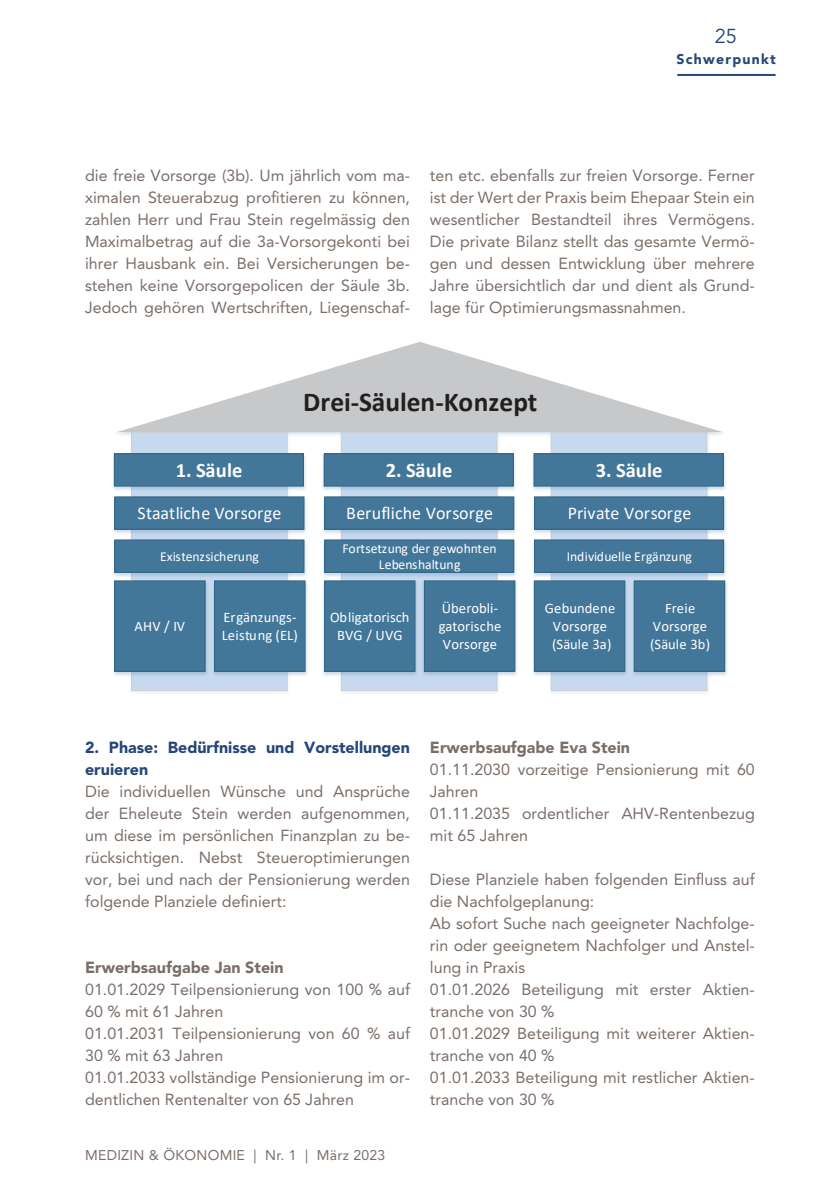
<style>
.page{position:relative;width:840px;height:1191px;background:#fff}
.page>*{position:absolute;margin:0;border:0;box-sizing:border-box;transform-origin:0 0}
.t1{font:700 27.4px "Calibri";letter-spacing:-.005em;color:#231f20}
.t2{font:700 20.6px "Calibri";letter-spacing:.005em;color:#fff}
.t3{font:20px "Avenir LT Std";color:#244678}
.t4{font:18px "Calibri";letter-spacing:.005em;color:#fff}
.t5{font:16px/22px "Avenir LT Std";color:#7a6e69;text-align:justify}
.t6{font:900 16px "Avenir LT Std";color:#7a6e69}
.t7{font:900 16px/22px "Avenir LT Std";color:#244678}
.t8{font:14.6px/17.8px "Calibri";letter-spacing:.005em;color:#fff;text-align:center}
.t9{font:14px "Avenir LT Std";letter-spacing:.02em;color:#7a6e69}
.t10{font:900 14px "Avenir LT Std";color:#244678}
.t11{font:13.6px/16.4px "Calibri";color:#fff;text-align:center}
</style>
<div class="page">
<hr style="left:677px;top:74px;width:98px;height:2px;background:#244678">
<svg style="left:117px;top:342px;width:606px;height:90px"></svg>
<img style="left:126px;top:429px;width:167px;height:264px">
<div style="left:131px;top:432px;width:156px;height:258px;background:#c7d9ee"></div>
<img style="left:113px;top:450px;width:194px;height:127px">
<div style="left:114px;top:454px;width:189px;height:32px;background:#43779a"></div>
<div style="left:114px;top:453px;width:190px;height:33px;border:1px solid #316384"></div>
<div style="left:115px;top:497px;width:189px;height:32px;background:#43779a"></div>
<div style="left:114px;top:496px;width:190px;height:33px;border:1px solid #316384"></div>
<div style="left:115px;top:540px;width:189px;height:32px;background:#43779a"></div>
<div style="left:114px;top:539px;width:190px;height:33px;border:1px solid #316384"></div>
<img style="left:113px;top:577px;width:95px;height:102px">
<div style="left:115px;top:581px;width:90px;height:90px;background:#43779a"></div>
<div style="left:114px;top:580px;width:91px;height:91px;border:1px solid #316384"></div>
<img style="left:214px;top:577px;width:94px;height:102px">
<div style="left:214px;top:581px;width:91px;height:90px;background:#43779a"></div>
<div style="left:214px;top:580px;width:91px;height:91px;border:1px solid #316384"></div>
<img style="left:336px;top:429px;width:166px;height:264px">
<div style="left:341px;top:432px;width:156px;height:258px;background:#c7d9ee"></div>
<img style="left:322px;top:450px;width:194px;height:127px">
<div style="left:324px;top:454px;width:189px;height:32px;background:#43779a"></div>
<div style="left:323px;top:453px;width:190px;height:33px;border:1px solid #316384"></div>
<div style="left:324px;top:497px;width:189px;height:32px;background:#43779a"></div>
<div style="left:324px;top:496px;width:190px;height:33px;border:1px solid #316384"></div>
<div style="left:324px;top:540px;width:189px;height:32px;background:#43779a"></div>
<div style="left:324px;top:539px;width:190px;height:33px;border:1px solid #316384"></div>
<img style="left:323px;top:577px;width:94px;height:102px">
<div style="left:324px;top:581px;width:91px;height:90px;background:#43779a"></div>
<div style="left:324px;top:580px;width:91px;height:91px;border:1px solid #316384"></div>
<img style="left:423px;top:577px;width:94px;height:102px">
<div style="left:424px;top:581px;width:90px;height:90px;background:#43779a"></div>
<div style="left:423px;top:580px;width:92px;height:91px;border:1px solid #316384"></div>
<img style="left:546px;top:429px;width:166px;height:264px">
<div style="left:551px;top:432px;width:155px;height:258px;background:#c7d9ee"></div>
<img style="left:533px;top:450px;width:193px;height:127px">
<div style="left:533px;top:454px;width:189px;height:32px;background:#43779a"></div>
<div style="left:533px;top:453px;width:190px;height:33px;border:1px solid #316384"></div>
<div style="left:534px;top:497px;width:189px;height:32px;background:#43779a"></div>
<div style="left:533px;top:496px;width:190px;height:33px;border:1px solid #316384"></div>
<div style="left:534px;top:540px;width:189px;height:32px;background:#43779a"></div>
<div style="left:533px;top:539px;width:190px;height:33px;border:1px solid #316384"></div>
<img style="left:533px;top:577px;width:195px;height:102px">
<div style="left:534px;top:581px;width:90px;height:90px;background:#43779a"></div>
<div style="left:533px;top:580px;width:92px;height:91px;border:1px solid #316384"></div>
<div style="left:634px;top:581px;width:90px;height:90px;background:#43779a"></div>
<div style="left:633px;top:580px;width:91px;height:91px;border:1px solid #316384"></div>
<p class="t3" style="left:714px;top:24px;width:24px">25</p>
<p class="t10" style="left:676px;top:51px;width:101px">Schwerpunkt</p>
<p class="t5" style="left:85px;top:164px;width:326px">die freie Vorsorge (3b). Um jährlich vom ma&shy;ximalen Steuerabzug profitieren zu können, zahlen Herr und Frau Stein regelmässig den Maximalbetrag auf die 3a-Vorsorgekonti bei ihrer Hausbank ein. Bei Versicherungen be&shy;stehen keine Vorsorgepolicen der Säule 3b.<br>Jedoch gehören Wertschriften, Liegenschaf-</p>
<p class="t5" style="left:429px;top:164px;width:326px">ten etc. ebenfalls zur freien Vorsorge. Ferner ist der Wert der Praxis beim Ehepaar Stein ein wesentlicher Bestandteil ihres Vermögens.<br>Die private Bilanz stellt das gesamte Vermö&shy;gen und dessen Entwicklung über mehrere Jahre übersichtlich dar und dient als Grund&shy;lage für Optimierungsmassnahmen.</p>
<h1 class="t1" style="left:303px;top:382px;width:235px">Drei-Säulen-Konzept</h1>
<p class="t2" style="left:175px;top:455px;width:68px">1. Säule</p>
<p class="t4" style="left:137px;top:500px;width:145px">Staatliche Vorsorge</p>
<p class="t11" style="left:160px;top:547px;width:100px">Existenzsicherung</p>
<p class="t8" style="left:135px;top:617px;width:52px">AHV / IV</p>
<p class="t8" style="left:222px;top:608px;width:78px;text-align:left">Ergänzungs-<br>Leistung (EL)</p>
<p class="t2" style="left:385px;top:455px;width:68px">2. Säule</p>
<p class="t4" style="left:346px;top:500px;width:148px">Berufliche Vorsorge</p>
<p class="t11" style="left:342px;top:539px;width:155px">Fortsetzung der gewohnten<br>Lebenshaltung</p>
<p class="t8" style="left:330px;top:608px;width:81px">Obligatorisch<br>BVG / UVG</p>
<p class="t8" style="left:438px;top:599px;width:64px;text-align:left">Überobli&shy;gatorische<br>Vorsorge</p>
<p class="t2" style="left:595px;top:455px;width:68px">3. Säule</p>
<p class="t4" style="left:567px;top:500px;width:125px">Private Vorsorge</p>
<p class="t11" style="left:566px;top:547px;width:127px">Individuelle Ergänzung</p>
<p class="t8" style="left:544px;top:599px;width:72px">Gebundene<br>Vorsorge (Säule 3a)</p>
<p class="t8" style="left:649px;top:599px;width:62px">Freie<br>Vorsorge (Säule 3b)</p>
<p class="t7" style="left:85px;top:736px;width:326px">2. Phase: Bedürfnisse und Vorstellungen eruieren</p>
<p class="t5" style="left:85px;top:780px;width:326px">Die individuellen Wünsche und Ansprüche der Eheleute Stein werden aufgenommen, um diese im persönlichen Finanzplan zu be&shy;rücksichtigen. Nebst Steueroptimierungen vor, bei und nach der Pensionierung werden folgende Planziele definiert:</p>
<p class="t6" style="left:85px;top:957px;width:200px">Erwerbsaufgabe Jan Stein</p>
<p class="t5" style="left:85px;top:978px;width:326px;text-align:left">01.01.2029 Teilpensionierung von 100 % auf 60 % mit 61 Jahren<br>01.01.2031 Teilpensionierung von 60 % auf 30 % mit 63 Jahren<br>01.01.2033 vollständige Pensionierung im or&shy;dentlichen Rentenalter von 65 Jahren</p>
<p class="t9" style="left:85px;top:1146px;width:301px">MEDIZIN &amp; ÖKONOMIE | Nr. 1 | März 2023</p>
<p class="t6" style="left:429px;top:737px;width:201px">Erwerbsaufgabe Eva Stein</p>
<p class="t5" style="left:429px;top:758px;width:326px;text-align:left">01.11.2030 vorzeitige Pensionierung mit 60<br>Jahren<br>01.11.2035 ordentlicher AHV-Rentenbezug mit 65 Jahren</p>
<p class="t5" style="left:429px;top:868px;width:326px;text-align:left">Diese Planziele haben folgenden Einfluss auf die Nachfolgeplanung:<br>Ab sofort Suche nach geeigneter Nachfolge&shy;rin oder geeignetem Nachfolger und Anstel&shy;lung in Praxis<br>01.01.2026 Beteiligung mit erster Aktien&shy;tranche von 30 %<br>01.01.2029 Beteiligung mit weiterer Aktien&shy;tranche von 40 %<br>01.01.2033 Beteiligung mit restlicher Aktien&shy;tranche von 30 %</p>
</div>
